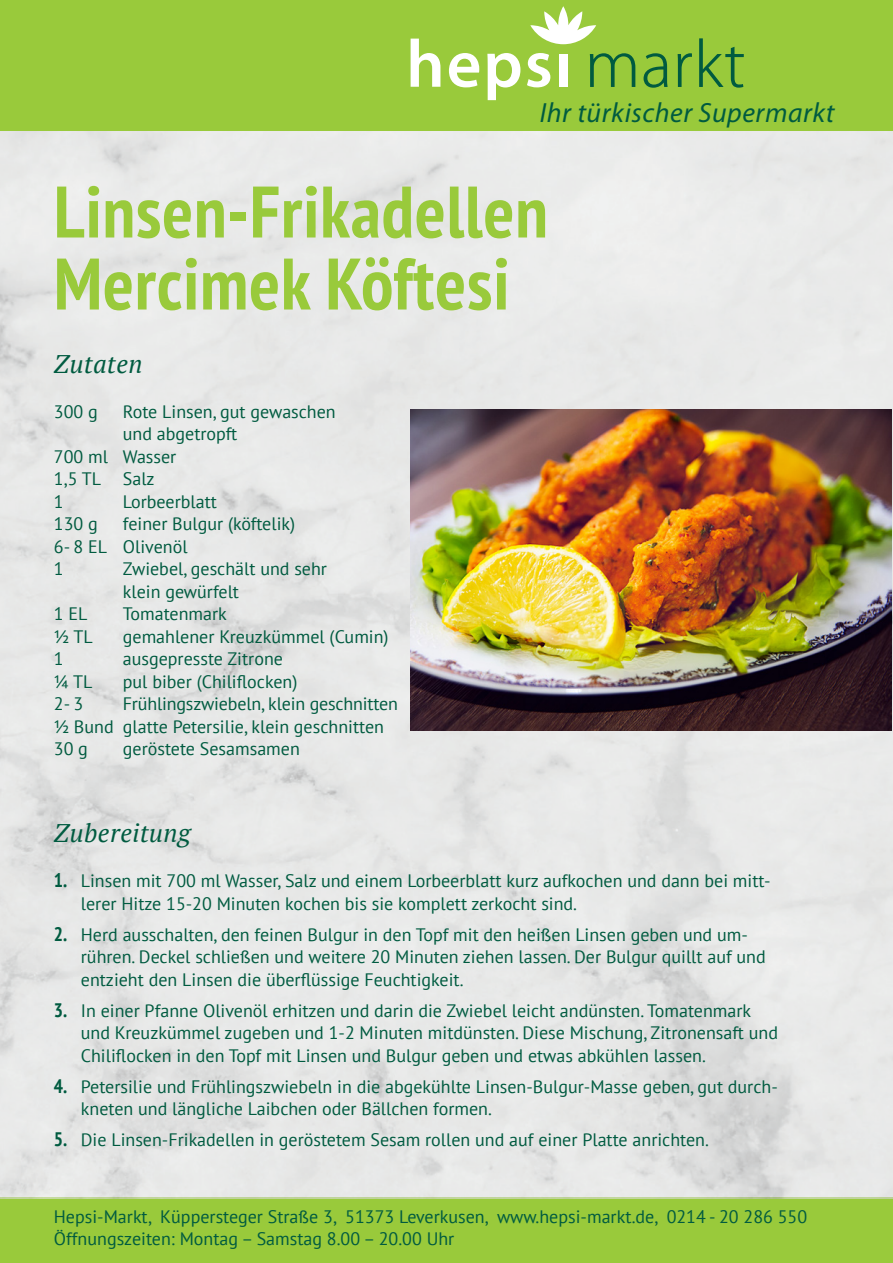
<style>
.page{position:relative;width:893px;height:1263px;background:#fff}
.page>*{position:absolute;margin:0;border:0;box-sizing:border-box;transform-origin:0 0}
.TITEL{font:700 condensed 72.75px/72px "PT Sans";letter-spacing:.01em;color:#99ca3b}
.t1{font:italic 27.9px "Myriad Pro";letter-spacing:.02em;color:#005b40}
.SUBHEAD{font:italic 25.5px "PT Serif";letter-spacing:.02em;color:#005b40}
.t2{font:18px/22.5px "PT Sans";color:#005b40}
.s1{font-weight:700;font-stretch:condensed;font-size:19.5px}
</style>
<div class="page">
<div style="left:0;top:0;width:893px;height:131px;background:#99ca3b"></div>
<div style="left:0;top:1197px;width:893px;height:66px;background:#99ca3b"></div>
<img style="left:0;top:132px;width:893px;height:1066px">
<img style="left:411px;top:410px;width:481px;height:320px">
<svg style="left:590px;top:53px;width:45px;height:34px"></svg>
<svg style="left:644px;top:53px;width:24px;height:35px"></svg>
<svg style="left:678px;top:53px;width:14px;height:34px"></svg>
<svg style="left:699px;top:38px;width:45px;height:50px"></svg>
<svg style="left:411px;top:39px;width:29px;height:48px"></svg>
<svg style="left:449px;top:53px;width:30px;height:34px"></svg>
<svg style="left:487px;top:53px;width:33px;height:47px"></svg>
<svg style="left:527px;top:53px;width:23px;height:34px"></svg>
<div style="left:559px;top:54px;width:8px;height:33px;background:#fff"></div>
<svg style="left:530px;top:6px;width:66px;height:38px"></svg>
<p class="t1" style="left:540px;top:98px;width:296px">Ihr türkischer Supermarkt</p>
<p class="TITEL" style="left:54px;top:175px;width:496px">Linsen-Frikadellen<br>Mercimek Köftesi</p>
<p class="SUBHEAD" style="left:54px;top:347px;width:90px">Zutaten</p>
<p class="t2" style="left:54px;top:399px;width:45px">300 g</p>
<p class="t2" style="left:123px;top:399px;width:214px">Rote Linsen, gut gewaschen</p>
<p class="t2" style="left:123px;top:422px;width:116px">und abgetropft</p>
<p class="t2" style="left:54px;top:444px;width:124px">700 ml Wasser</p>
<p class="t2" style="left:54px;top:467px;width:102px">1,5 TL Salz</p>
<p class="t2" style="left:54px;top:489px;width:11px">1</p>
<p class="t2" style="left:123px;top:489px;width:96px">Lorbeerblatt</p>
<p class="t2" style="left:54px;top:512px;width:45px">130 g</p>
<p class="t2" style="left:123px;top:512px;width:174px">feiner Bulgur (köftelik)</p>
<p class="t2" style="left:54px;top:534px;width:135px">6- 8 EL Olivenöl</p>
<p class="t2" style="left:54px;top:557px;width:11px">1</p>
<p class="t2" style="left:123px;top:557px;width:206px">Zwiebel, geschält und sehr</p>
<p class="t2" style="left:123px;top:579px;width:118px">klein gewürfelt</p>
<p class="t2" style="left:54px;top:602px;width:35px">1 EL</p>
<p class="t2" style="left:123px;top:602px;width:106px">Tomatenmark</p>
<p class="t2" style="left:54px;top:624px;width:40px">½ TL</p>
<p class="t2" style="left:123px;top:624px;width:267px">gemahlener Kreuzkümmel (Cumin)</p>
<p class="t2" style="left:54px;top:647px;width:11px">1</p>
<p class="t2" style="left:123px;top:647px;width:162px">ausgepresste Zitrone</p>
<p class="t2" style="left:54px;top:669px;width:40px">¼ TL</p>
<p class="t2" style="left:123px;top:669px;width:176px">pul biber (Chiliflocken)</p>
<p class="t2" style="left:54px;top:692px;width:31px">2- 3</p>
<p class="t2" style="left:123px;top:692px;width:277px">Frühlingszwiebeln, klein geschnitten</p>
<p class="t2" style="left:54px;top:714px;width:332px">½ Bund glatte Petersilie, klein geschnitten</p>
<p class="t2" style="left:54px;top:737px;width:36px">30 g</p>
<p class="t2" style="left:123px;top:737px;width:178px">geröstete Sesamsamen</p>
<p class="SUBHEAD" style="left:54px;top:817px;width:138px">Zubereitung</p>
<p class="t2" style="left:81px;top:869px;width:691px;text-indent:-27px"><span class="s1">1.</span> Linsen mit 700 ml Wasser, Salz und einem Lorbeerblatt kurz aufkochen und dann bei mitt&shy;lerer Hitze 15-20 Minuten kochen bis sie komplett zerkocht sind.</p>
<p class="t2" style="left:81px;top:922px;width:686px;text-indent:-27px"><span class="s1">2.</span> Herd ausschalten, den feinen Bulgur in den Topf mit den heißen Linsen geben und um&shy;rühren. Deckel schließen und weitere 20 Minuten ziehen lassen. Der Bulgur quillt auf und entzieht den Linsen die überflüssige Feuchtigkeit.</p>
<p class="t2" style="left:81px;top:998px;width:699px;text-indent:-27px"><span class="s1">3.</span> In einer Pfanne Olivenöl erhitzen und darin die Zwiebel leicht andünsten. Tomatenmark und Kreuzkümmel zugeben und 1-2 Minuten mitdünsten. Diese Mischung, Zitronensaft und<br>Chiliflocken in den Topf mit Linsen und Bulgur geben und etwas abkühlen lassen.</p>
<p class="t2" style="left:81px;top:1074px;width:698px;text-indent:-27px"><span class="s1">4.</span> Petersilie und Frühlingszwiebeln in die abgekühlte Linsen-Bulgur-Masse geben, gut durch&shy;kneten und längliche Laibchen oder Bällchen formen.</p>
<p class="t2" style="left:54px;top:1128px;width:657px"><span class="s1">5.</span> Die Linsen-Frikadellen in geröstetem Sesam rollen und auf einer Platte anrichten.</p>
<p class="t2" style="left:54px;top:1205px;width:755px">Hepsi-Markt, Küppersteger Straße 3, 51373 Leverkusen, www.hepsi-markt.de, 0214 - 20 286 550</p>
<p class="t2" style="left:54px;top:1227px;width:402px">Öffnungszeiten: Montag – Samstag 8.00 – 20.00 Uhr</p>
</div>
